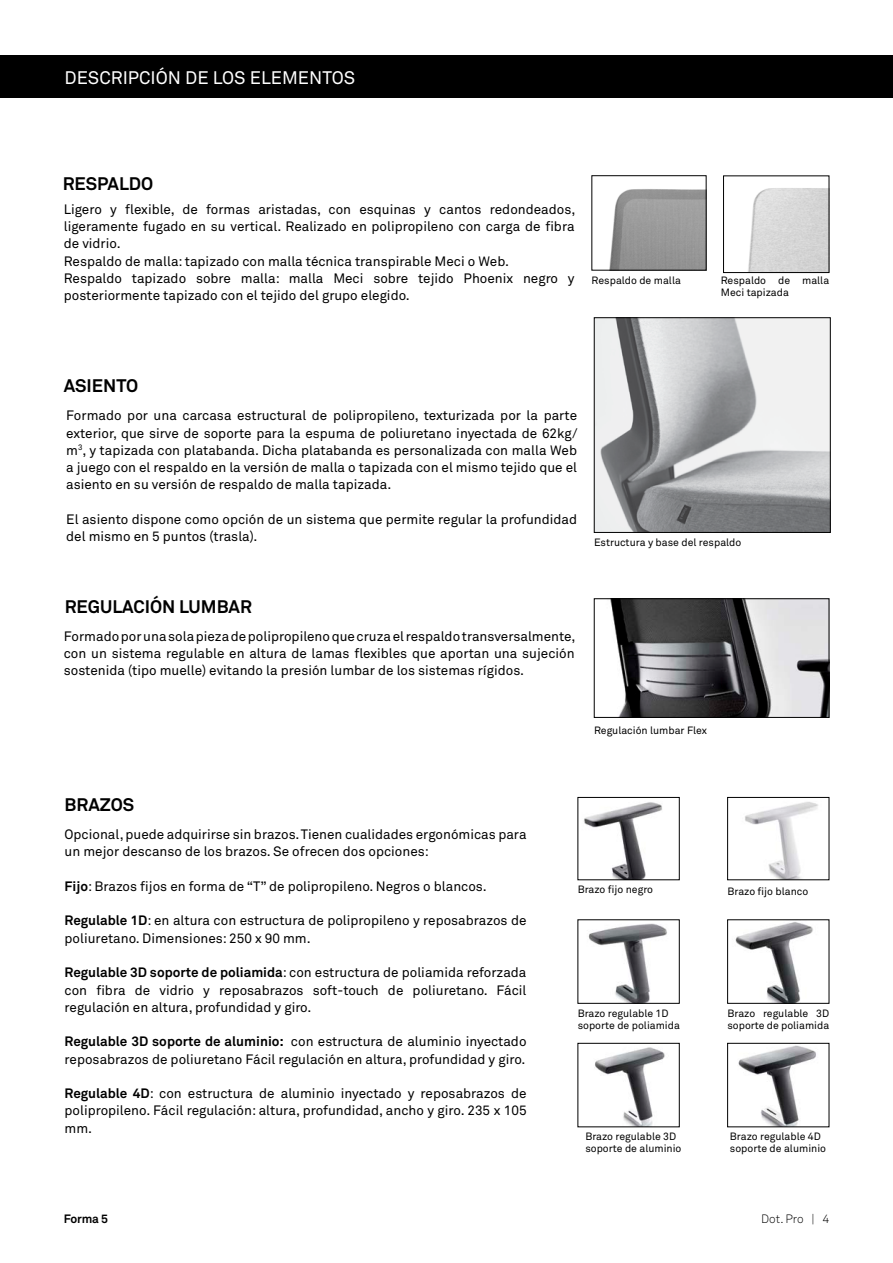
<style>
.page{position:relative;width:893px;height:1263px;background:#fff}
.page>*{position:absolute;margin:0;border:0;box-sizing:border-box;transform-origin:0 0}
.t1{font:700 18px "Akkurat";color:#000}
.t2{font:18px "Akkurat";color:#fff}
.t3{font:13.5px/17.2px "Akkurat";color:#000}
.t4{font:300 12px "Akkurat";letter-spacing:-.005em;color:#000}
.t5{font:700 12px "Akkurat";letter-spacing:-.02em;color:#000}
.t6{font:10.5px/12px "Akkurat";color:#000}
.s1{font-weight:700}
</style>
<div class="page">
<div style="left:0;top:55px;width:893px;height:43px;background:#000"></div>
<img style="left:596px;top:319px;width:232px;height:212px">
<div style="left:594px;top:317px;width:236px;height:216px;border:1px solid #000"></div>
<img style="left:609px;top:189px;width:95px;height:79px">
<img style="left:748px;top:188px;width:79px;height:83px">
<div style="left:723px;top:176px;width:106px;height:97px;border:1px solid #000"></div>
<img style="left:610px;top:600px;width:217px;height:116px">
<div style="left:594px;top:598px;width:235px;height:120px;border:1px solid #000"></div>
<img style="left:584px;top:802px;width:78px;height:76px">
<div style="left:578px;top:797px;width:101px;height:83px;border:1px solid #000"></div>
<img style="left:745px;top:802px;width:73px;height:76px">
<div style="left:727px;top:797px;width:102px;height:83px;border:1px solid #000"></div>
<img style="left:738px;top:1045px;width:78px;height:80px">
<div style="left:727px;top:1043px;width:102px;height:84px;border:1px solid #000"></div>
<img style="left:588px;top:923px;width:79px;height:78px">
<img style="left:735px;top:922px;width:78px;height:79px">
<img style="left:594px;top:1047px;width:71px;height:78px">
<h1 class="t2" style="left:65px;top:66px;width:292px">DESCRIPCIÓN DE LOS ELEMENTOS</h1>
<h1 class="t1" style="left:63px;top:172px;width:92px">RESPALDO</h1>
<p class="t3" style="left:64px;top:200px;width:513px">Ligero y flexible, de formas aristadas, con esquinas y cantos redondeados, ligeramente fugado en su vertical. Realizado en polipropileno con carga de fibra de vidrio.<br>Respaldo de malla: tapizado con malla técnica transpirable Meci o Web.<br>Respaldo tapizado sobre malla: malla Meci sobre tejido Phoenix negro y posteriormente tapizado con el tejido del grupo elegido.</p>
<p class="t6" style="left:592px;top:274px;width:91px">Respaldo de malla</p>
<p class="t6" style="left:721px;top:274px;width:110px">Respaldo de malla<br>Meci tapizada</p>
<h1 class="t1" style="left:64px;top:375px;width:76px">ASIENTO</h1>
<p class="t3" style="left:66px;top:407px;width:513px;text-align:justify">Formado por una carcasa estructural de polipropileno, texturizada por la parte exterior, que sirve de soporte para la espuma de poliuretano inyectada de 62kg/ m<sup>3</sup>, y tapizada con platabanda. Dicha platabanda es personalizada con malla Web a juego con el respaldo en la versión de malla o tapizada con el mismo tejido que el asiento en su versión de respaldo de malla tapizada.</p>
<p class="t3" style="left:66px;top:510px;width:512px">El asiento dispone como opción de un sistema que permite regular la profundidad del mismo en 5 puntos (trasla).</p>
<p class="t6" style="left:594px;top:536px;width:149px">Estructura y base del respaldo</p>
<h1 class="t1" style="left:65px;top:595px;width:189px">REGULACIÓN LUMBAR</h1>
<p class="t3" style="left:64px;top:627px;width:513px;text-align:justify">Formado por una sola pieza de polipropileno que cruza el respaldo transversalmente, con un sistema regulable en altura de lamas flexibles que aportan una sujeción sostenida (tipo muelle) evitando la presión lumbar de los sistemas rígidos.</p>
<p class="t6" style="left:594px;top:724px;width:115px">Regulación lumbar Flex</p>
<h1 class="t1" style="left:65px;top:794px;width:71px">BRAZOS</h1>
<p class="t3" style="left:65px;top:826px;width:463px">Opcional, puede adquirirse sin brazos. Tienen cualidades ergonómicas para un mejor descanso de los brazos. Se ofrecen dos opciones:</p>
<p class="t3" style="left:65px;top:877px;width:424px"><span class="s1">Fijo</span>: Brazos fijos en forma de “T” de polipropileno. Negros o blancos.</p>
<p class="t3" style="left:65px;top:912px;width:463px"><span class="s1">Regulable 1D</span>: en altura con estructura de polipropileno y reposabrazos de poliuretano. Dimensiones: 250 x 90 mm.</p>
<p class="t3" style="left:65px;top:964px;width:463px;text-align:justify"><span class="s1">Regulable 3D soporte de poliamida</span>: con estructura de poliamida reforzada con fibra de vidrio y reposabrazos soft-touch de poliuretano. Fácil regulación en altura, profundidad y giro.</p>
<p class="t3" style="left:65px;top:1033px;width:463px"><span class="s1">Regulable 3D soporte de aluminio:</span> con estructura de aluminio inyectado reposabrazos de poliuretano Fácil regulación en altura, profundidad y giro.</p>
<p class="t3" style="left:65px;top:1084px;width:463px;text-align:justify"><span class="s1">Regulable 4D</span>: con estructura de aluminio inyectado y reposabrazos de polipropileno. Fácil regulación: altura, profundidad, ancho y giro. 235 x 105 mm.</p>
<p class="t6" style="left:578px;top:883px;width:77px">Brazo fijo negro</p>
<p class="t6" style="left:578px;top:1007px;width:104px">Brazo regulable 1D soporte de poliamida</p>
<p class="t6" style="left:727px;top:885px;width:82px">Brazo fijo blanco</p>
<p class="t6" style="left:727px;top:1007px;width:103px">Brazo regulable 3D soporte de poliamida</p>
<p class="t6" style="left:585px;top:1130px;width:98px">Brazo regulable 3D soporte de aluminio</p>
<p class="t6" style="left:730px;top:1130px;width:98px">Brazo regulable 4D soporte de aluminio</p>
<p class="t5" style="left:64px;top:1211px;width:46px">Forma 5</p>
<p class="t4" style="left:761px;top:1211px;width:70px">Dot. Pro | 4</p>
</div>
